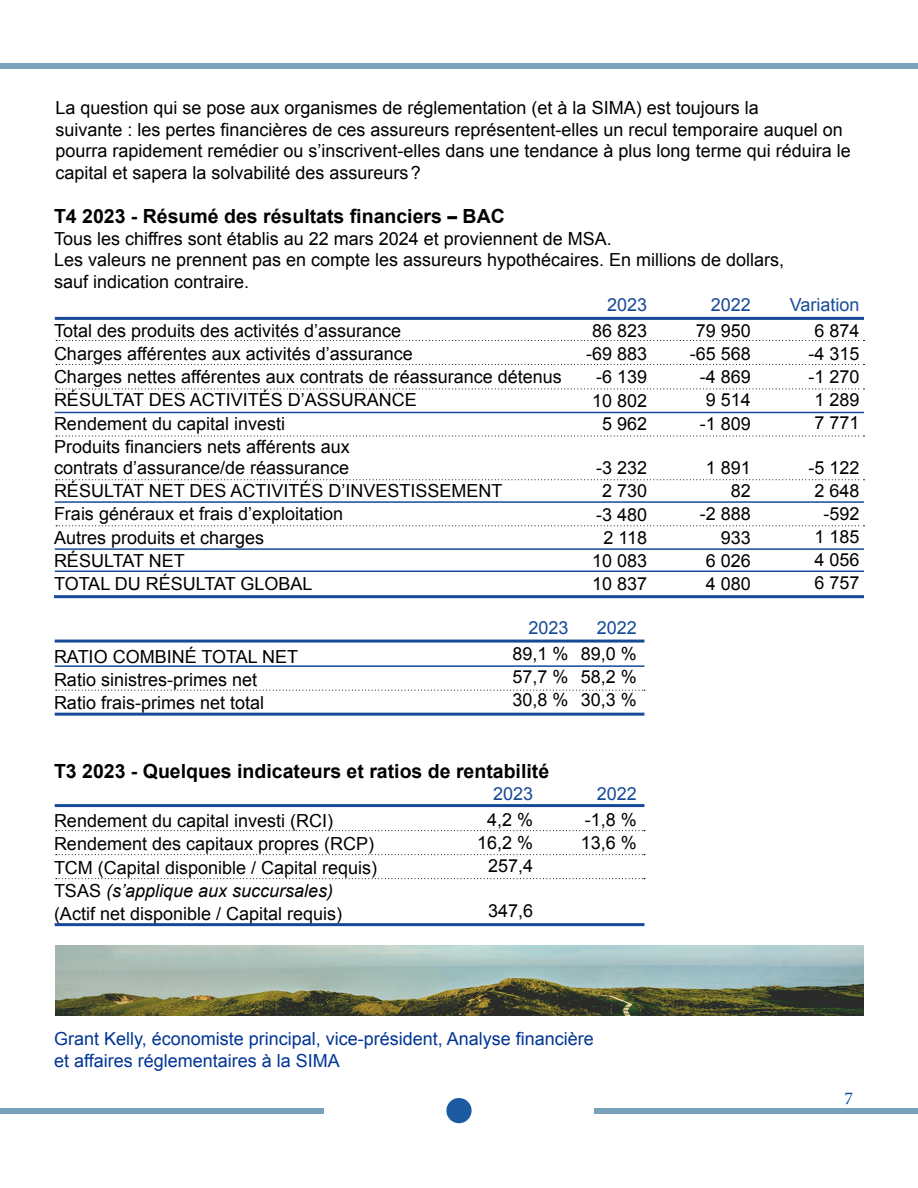
<style>
.page{position:relative;width:918px;height:1188px;background:#fff}
.page>*{position:absolute;margin:0;border:0;box-sizing:border-box;transform-origin:0 0}
.t1{font:700 19.5px "Arial";color:#000}
.t2{font:18px/23.1px "Arial";color:#000}
.t3{font:18px/21.6px "Arial";color:#003595}
.t4{font:18px "Arial";color:#164a98}
.t5{font:18px "Arial";color:#184b99}
.t6{font:18px "Minion Pro";color:#00459e}
.s1{font-family:"ITC Franklin Gothic Std Hvy";font-weight:400}
.s2{font-style:italic}
</style>
<div class="page">
<div style="left:0;top:64px;width:918px;height:5px;background:#7da2bd"></div>
<div style="left:0;top:1108px;width:323px;height:6px;background:#7aa1bc"></div>
<div style="left:595px;top:1108px;width:323px;height:6px;background:#7aa1bc"></div>
<div style="left:446px;top:1098px;width:26px;height:25px;background:#1c5ba2;border-radius:50%"></div>
<hr style="left:54px;top:595px;width:810px;height:3px;background:#164a98">
<hr style="left:55px;top:317px;width:809px;height:3px;background:#164a98">
<svg style="left:56px;top:340px;width:808px;height:1px"></svg>
<svg style="left:56px;top:364px;width:808px;height:1px"></svg>
<svg style="left:56px;top:479px;width:808px;height:1px"></svg>
<hr style="left:55px;top:412px;width:809px;height:1px;background:#164a98">
<hr style="left:55px;top:501px;width:809px;height:2px;background:#164a98">
<hr style="left:55px;top:571px;width:809px;height:1px;background:#164a98">
<hr style="left:55px;top:804px;width:589px;height:3px;background:#164a98">
<svg style="left:56px;top:830px;width:589px;height:1px"></svg>
<svg style="left:56px;top:854px;width:589px;height:1px"></svg>
<svg style="left:56px;top:878px;width:589px;height:1px"></svg>
<hr style="left:55px;top:923px;width:589px;height:3px;background:#164a98">
<svg style="left:56px;top:388px;width:808px;height:1px"></svg>
<svg style="left:56px;top:435px;width:808px;height:2px"></svg>
<svg style="left:56px;top:525px;width:808px;height:1px"></svg>
<hr style="left:55px;top:548px;width:809px;height:2px;background:#164a98">
<hr style="left:55px;top:640px;width:589px;height:3px;background:#164a98">
<svg style="left:56px;top:690px;width:589px;height:1px"></svg>
<hr style="left:55px;top:713px;width:589px;height:3px;background:#164a98">
<hr style="left:55px;top:665px;width:589px;height:2px;background:#164a98">
<img style="left:55px;top:945px;width:809px;height:71px">
<p class="t2" style="left:55px;top:97px;width:797px;line-height:21.6px">La question qui se pose aux organismes de réglementation (et à la SIMA) est toujours la<br>suivante : les pertes financières de ces assureurs représentent-elles un recul temporaire auquel on pourra rapidement remédier ou s’inscrivent-elles dans une tendance à plus long terme qui réduira le capital et sapera la solvabilité des assureurs?</p>
<p class="t1" style="left:54px;top:203px;width:452px">T4 2023 - Résumé des résultats financiers <span class="s1">–</span> BAC</p>
<p class="t2" style="left:54px;top:228px;width:732px;line-height:21.6px">Tous les chiffres sont établis au 22 mars 2024 et proviennent de MSA.<br>Les valeurs ne prennent pas en compte les assureurs hypothécaires. En millions de dollars, sauf indication contraire.</p>
<p class="t2" style="left:54px;top:320px;width:509px">Total des produits des activités d’assurance<br>Charges afférentes aux activités d’assurance<br>Charges nettes afférentes aux contrats de réassurance détenus RÉSULTAT DES ACTIVITÉS D’ASSURANCE<br>Rendement du capital investi<br>Produits financiers nets afférents aux<br>contrats d’assurance/de réassurance<br>RÉSULTAT NET DES ACTIVITÉS D’INVESTISSEMENT<br>Frais généraux et frais d’exploitation<br>Autres produits et charges<br>RÉSULTAT NET<br>TOTAL DU RÉSULTAT GLOBAL</p>
<p class="t2" style="left:54px;top:645px;width:246px">RATIO COMBINÉ TOTAL NET<br>Ratio sinistres-primes net<br>Ratio frais-primes net total</p>
<p class="t4" style="left:528px;top:616px;width:42px">2023</p>
<p class="t2" style="left:512px;top:642px;width:58px;text-align:justify">89,1 % 57,7 % 30,8 %</p>
<p class="t4" style="left:607px;top:293px;width:42px">2023</p>
<p class="t2" style="left:586px;top:320px;width:63px;text-align:right">86 823 -69 883 -6 139<br>10 802<br>5 962</p>
<p class="t2" style="left:592px;top:457px;width:57px;text-align:right">-3 232<br>2 730 -3 480<br>2 118<br>10 083<br>10 837</p>
<p class="t4" style="left:597px;top:616px;width:42px">2022</p>
<p class="t2" style="left:581px;top:642px;width:58px;text-align:justify">89,0 % 58,2 % 30,3 %</p>
<p class="t1" style="left:54px;top:759px;width:497px">T3 2023 - Quelques indicateurs et ratios de rentabilité</p>
<p class="t2" style="left:54px;top:810px;width:325px">Rendement du capital investi (RCI)<br>Rendement des capitaux propres (RCP)<br>TCM (Capital disponible / Capital requis)<br>TSAS <span class="s2">(s’applique aux succursales) </span>(Actif net disponible / Capital requis)</p>
<p class="t4" style="left:493px;top:782px;width:42px">2023</p>
<p class="t2" style="left:477px;top:808px;width:58px;text-align:right">4,2 %<br>16,2 %<br>257,4</p>
<p class="t2" style="left:488px;top:899px;width:47px">347,6</p>
<p class="t4" style="left:597px;top:782px;width:42px">2022</p>
<p class="t2" style="left:581px;top:808px;width:58px">-1,8 %<br>13,6 %</p>
<p class="t3" style="left:54px;top:1028px;width:541px">Grant Kelly, économiste principal, vice-président, Analyse financière et affaires réglementaires à la SIMA</p>
<p class="t4" style="left:711px;top:293px;width:42px">2022</p>
<p class="t2" style="left:690px;top:320px;width:63px;text-align:right">79 950 -65 568 -4 869<br>9 514 -1 809</p>
<p class="t2" style="left:700px;top:457px;width:53px;text-align:right">1 891<br>82<br>-2 888<br>933<br>6 026<br>4 080</p>
<p class="t5" style="left:790px;top:293px;width:71px">Variation</p>
<p class="t2" style="left:808px;top:319px;width:53px;text-align:center">6 874 -4 315 -1 270<br>1 289<br>7 771</p>
<p class="t2" style="left:808px;top:456px;width:53px;text-align:right">-5 122<br>2 648 -592<br>1 185<br>4 056<br>6 757</p>
<p class="t6" style="left:844px;top:1086px;width:10px">7</p>
</div>
